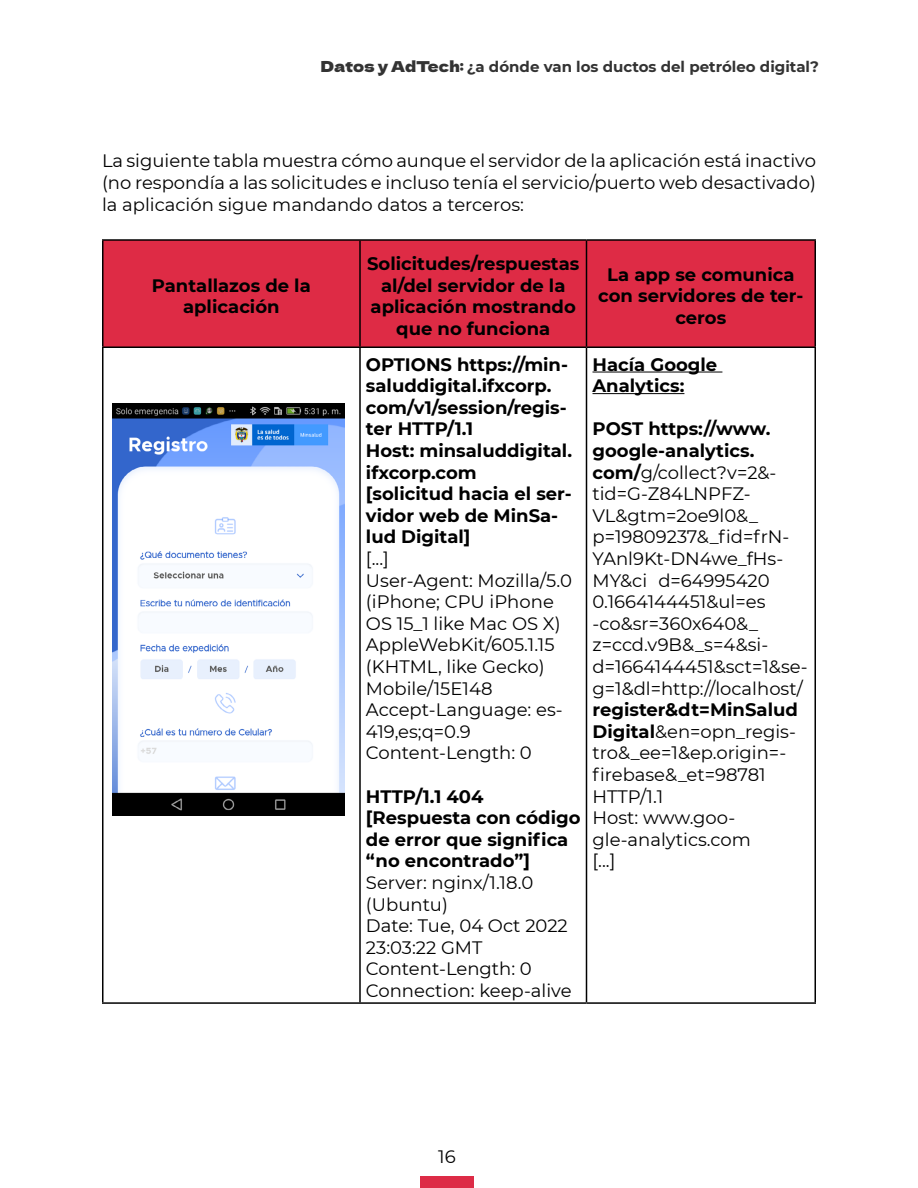
<style>
.page{position:relative;width:918px;height:1188px;background:#fff}
.page>*{position:absolute;margin:0;border:0;box-sizing:border-box;transform-origin:0 0}
.t1{font:18px/21.6px "Montserrat";color:#000}
.t2{font:700 18px/21.6px "Montserrat";color:#000;text-align:center}
.t3{font:700 15px "Montserrat";color:#333}
.s1{font-family:"Dela Gothic One";font-weight:400}
.s2{font-weight:700}
.s3{color:#fff}
</style>
<div class="page">
<div style="left:420px;top:1176px;width:54px;height:12px;background:#dd2b46"></div>
<div style="left:104px;top:241px;width:710px;height:105px;background:#de2b45"></div>
<hr style="left:359px;top:241px;width:2px;height:105px;background:#000">
<hr style="left:586px;top:241px;width:1px;height:105px;background:#000">
<hr style="left:102px;top:348px;width:2px;height:654px;background:#000">
<hr style="left:359px;top:348px;width:2px;height:654px;background:#000">
<hr style="left:586px;top:348px;width:1px;height:654px;background:#000">
<hr style="left:814px;top:348px;width:2px;height:654px;background:#000">
<hr style="left:102px;top:1002px;width:258px;height:2px;background:#000">
<hr style="left:360px;top:1002px;width:226px;height:2px;background:#000">
<hr style="left:586px;top:1002px;width:230px;height:2px;background:#000">
<hr style="left:102px;top:239px;width:258px;height:2px;background:#000">
<hr style="left:102px;top:241px;width:2px;height:105px;background:#000">
<hr style="left:360px;top:239px;width:226px;height:2px;background:#000">
<hr style="left:586px;top:239px;width:230px;height:2px;background:#000">
<hr style="left:814px;top:241px;width:2px;height:105px;background:#000">
<hr style="left:102px;top:346px;width:258px;height:2px;background:#000">
<hr style="left:360px;top:346px;width:226px;height:2px;background:#000">
<hr style="left:586px;top:346px;width:230px;height:2px;background:#000">
<hr style="left:592px;top:372px;width:130px;height:1px;background:#000">
<hr style="left:592px;top:393px;width:92px;height:1px;background:#000">
<img style="left:113px;top:404px;width:231px;height:411px">
<p class="t3" style="left:321px;top:55px;width:500px"><span class="s1">Datos y AdTech:</span> ¿a dónde van los ductos del petróleo digital?</p>
<p class="t1" style="left:102px;top:150px;width:716px;text-align:justify">La siguiente tabla muestra cómo aunque el servidor de la aplicación está inactivo (no respondía a las solicitudes e incluso tenía el servicio/puerto web desactivado) la aplicación sigue mandando datos a terceros:</p>
<p class="t2" style="left:152px;top:273px;width:160px">Pantallazos de la aplicación</p>
<p class="t2" style="left:367px;top:252px;width:214px">Solicitudes/respuestas al/del servidor de la aplicación mostrando que no funciona</p>
<p class="t2" style="left:598px;top:263px;width:207px">La app se comunica con servidores de ter&shy;ceros</p>
<p class="t2" style="left:366px;top:353px;width:208px;text-align:left">OPTIONS https://min&shy;saluddigital.ifxcorp. com/v1/session/regis&shy;ter HTTP/1.1<br>Host: minsaluddigital. ifxcorp.com<br>[solicitud hacia el ser&shy;vidor web de MinSa&shy;lud Digital]</p>
<p class="t1" style="left:366px;top:547px;width:208px">[...]<br>User-Agent: Mozilla/5.0 (iPhone; CPU iPhone<br>OS 15_1 like Mac OS X)<br>AppleWebKit/605.1.15 (KHTML, like Gecko)<br>Mobile/15E148<br>Accept-Language: es-<br>419,es;q=0.9<br>Content-Length: 0</p>
<p class="t2" style="left:366px;top:785px;width:216px;text-align:left">HTTP/1.1 404 [Respuesta con código de error que significa “no encontrado”]</p>
<p class="t1" style="left:366px;top:871px;width:207px">Server: nginx/1.18.0 (Ubuntu)<br>Date: Tue, 04 Oct 2022<br>23:03:22 GMT<br>Content-Length: 0<br>Connection: keep-alive</p>
<p class="t2" style="left:592px;top:353px;width:126px;text-align:left">Hacía Google<br>Analytics:</p>
<p class="t1" style="left:592px;top:418px;width:217px"><span class="s2">POST https://www. google-analytics. com/</span>g/collect?v=2&amp;- tid=G-Z84LNPFZ-<br>VL&amp;gtm=2oe9l0&amp;_ p=19809237&amp;_fid=frN-<br>YAnl9Kt-DN4we_fHs-<br>MY&amp;ci<span class="s3">6</span>d=64995420<br>0.1664144451&amp;ul=es -co&amp;sr=360x640&amp;_ z=ccd.v9B&amp;_s=4&amp;si&shy;d=1664144451&amp;sct=1&amp;se&shy;g=1&amp;dl=http://localhost/</p>
<p class="t1" style="left:592px;top:698px;width:207px"><span class="s2">register&amp;dt=MinSalud<br>Digital</span>&amp;en=opn_regis&shy;tro&amp;_ee=1&amp;ep.origin=- firebase&amp;_et=98781<br>HTTP/1.1<br>Host: www.goo&shy;gle-analytics.com<br>[...]</p>
<p class="t1" style="left:438px;top:1146px;width:19px">16</p>
</div>
